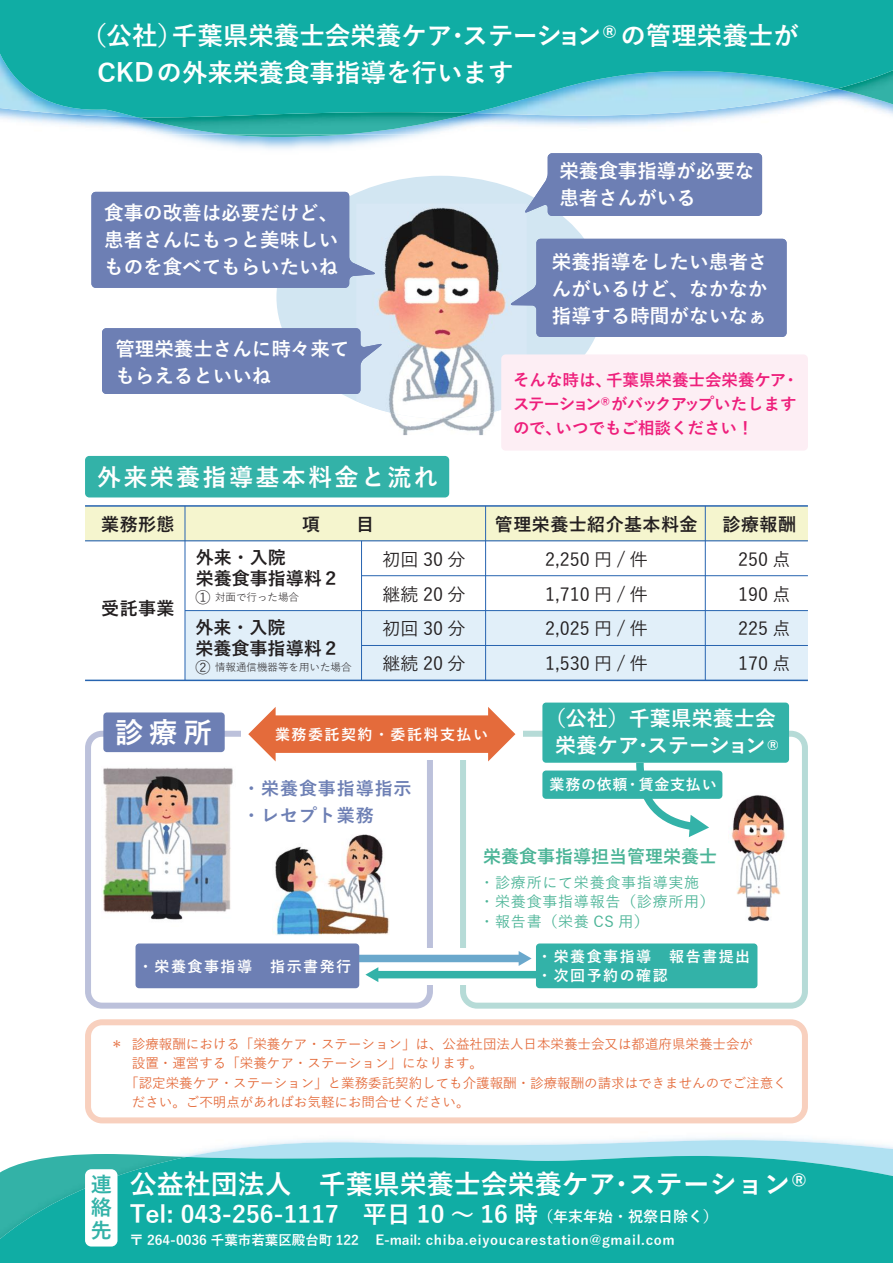
<style>
.page{position:relative;width:893px;height:1263px;background:#fff}
.page>*{position:absolute;margin:0;border:0;box-sizing:border-box;transform-origin:0 0}
.t1{font:700 28.5px "Yu Gothic";color:#fff}
.t2{font:700 27px "Yu Gothic";color:#fff}
.t3{font:700 25.5px/37.5px "Yu Gothic";color:#fff}
.t4{font:700 24px "Yu Gothic";color:#fff}
.t5{font:700 24px "Yu Gothic";letter-spacing:.1em;color:#fff}
.t6{font:700 21px/27px "Yu Gothic";color:#fff;text-align:center}
.t7{font:700 21px/23.1px "Yu Gothic";color:#33b2a8;text-align:justify}
.t8{font:700 19.5px/27px "Yu Gothic";color:#fff;text-align:justify}
.t9{font:500 18px "Yu Gothic";color:#231f20}
.t10{font:700 18px "Yu Gothic";letter-spacing:.025em;color:#231f20}
.t11{font:700 18px/21px "Yu Gothic";color:#231f20}
.t12{font:700 18px/27px "Yu Gothic";letter-spacing:.05em;color:#6d7fb4}
.t13{font:700 18px "Yu Gothic";color:#4bb497}
.t14{font:700 16.5px/24px "Yu Gothic";color:#ee1e7b}
.t15{font:700 15px/18.9px "Yu Gothic";letter-spacing:.1em;color:#fff}
.t16{font:500 15px/19.5px "Yu Gothic";letter-spacing:.05em;color:#4bb497}
.t17{font:700 15px "Yu Gothic";letter-spacing:.05em;color:#fff}
.t18{font:500 13.5px "Yu Gothic";color:#e46b3b}
.t19{font:700 13.5px "Yu Gothic";letter-spacing:.05em;color:#fff}
.t20{font:10.5px "Yu Gothic";color:#231f20}
.s1{font-size:15px}
</style>
<div class="page">
<svg style="left:85px;top:1019px;width:723px;height:104px"></svg>
<svg style="left:85px;top:731px;width:348px;height:278px"></svg>
<svg style="left:460px;top:731px;width:348px;height:278px"></svg>
<svg style="left:420px;top:948px;width:54px;height:36px"></svg>
<div style="left:415px;top:730px;width:53px;height:30px;background:#fff"></div>
<div style="left:470px;top:719px;width:53px;height:30px;background:#fff"></div>
<div style="left:242px;top:719px;width:53px;height:30px;background:#fff"></div>
<img style="left:273px;top:831px;width:117px;height:104px">
<img style="left:729px;top:791px;width:57px;height:131px">
<svg style="left:632px;top:763px;width:77px;height:74px"></svg>
<div style="left:542px;top:770px;width:180px;height:29px;background:#33b2a8;border-radius:4px"></div>
<img style="left:101px;top:763px;width:138px;height:163px">
<img style="left:103px;top:795px;width:10px;height:16px">
<img style="left:103px;top:841px;width:10px;height:15px">
<div style="left:103px;top:712px;width:122px;height:40px;background:#6d7fb4;border-radius:4px"></div>
<div style="left:272px;top:715px;width:220px;height:38px;background:#e46b3b"></div>
<svg style="left:248px;top:707px;width:28px;height:54px"></svg>
<svg style="left:488px;top:707px;width:27px;height:54px"></svg>
<div style="left:542px;top:702px;width:247px;height:61px;background:#33b2a8;border-radius:4px"></div>
<div style="left:342px;top:955px;width:179px;height:7px;background:#6aa8cc"></div>
<svg style="left:519px;top:951px;width:13px;height:15px"></svg>
<div style="left:376px;top:971px;width:179px;height:7px;background:#33b2a8"></div>
<svg style="left:365px;top:967px;width:13px;height:15px"></svg>
<div style="left:536px;top:943px;width:221px;height:45px;background:#33b2a8;border-radius:4px"></div>
<div style="left:135px;top:943px;width:224px;height:45px;background:#6d7fb4;border-radius:4px"></div>
<div style="left:276px;top:176px;width:328px;height:242px;background:#d2e6f2;border-radius:50%"></div>
<img style="left:392px;top:418px;width:101px;height:17px">
<img style="left:356px;top:208px;width:154px;height:210px">
<svg style="left:91px;top:192px;width:285px;height:96px;background:#7687b9"></svg>
<svg style="left:511px;top:239px;width:276px;height:98px;background:#7789ba"></svg>
<svg style="left:525px;top:155px;width:237px;height:61px;background:#7788b9"></svg>
<div style="left:102px;top:328px;width:280px;height:66px;background:#6d7fb4"></div>
<div style="left:501px;top:354px;width:307px;height:97px;background:#fdeef4;border-radius:4px"></div>
<img style="left:0;top:117px;width:549px;height:38px">
<img style="left:549px;top:153px;width:212px;height:2px">
<svg style="left:229px;top:135px;width:115px;height:2px"></svg>
<img style="left:137px;top:117px;width:599px;height:18px">
<svg style="left:0;top:0;width:893px;height:117px;background:#27b3af"></svg>
<img style="left:62px;top:1154px;width:124px;height:2px">
<svg style="left:186px;top:1140px;width:707px;height:16px"></svg>
<svg style="left:0;top:1156px;width:893px;height:107px;background:#17afa6"></svg>
<div style="left:85px;top:506px;width:723px;height:35px;background:#f5f5ce"></div>
<div style="left:185px;top:611px;width:623px;height:69px;background:#e1eff9"></div>
<hr style="left:185px;top:506px;width:1px;height:174px;background:#2764b0">
<hr style="left:485px;top:506px;width:1px;height:174px;background:#2764b0">
<hr style="left:361px;top:541px;width:1px;height:139px;background:#2764b0">
<hr style="left:705px;top:506px;width:1px;height:174px;background:#2764b0">
<hr style="left:85px;top:540px;width:723px;height:1px;background:#2764b0">
<hr style="left:85px;top:505px;width:723px;height:2px;background:#2764b0">
<hr style="left:185px;top:610px;width:623px;height:1px;background:#2764b0">
<hr style="left:362px;top:575px;width:446px;height:1px;background:#2764b0">
<hr style="left:362px;top:645px;width:446px;height:1px;background:#2764b0">
<hr style="left:85px;top:680px;width:723px;height:1px;background:#2764b0">
<div style="left:85px;top:456px;width:364px;height:41px;background:#33b2a8;border-radius:4px"></div>
<div style="left:85px;top:1169px;width:33px;height:77px;background:#fff;border-radius:6px"></div>
<h3 class="t3" style="left:97px;top:17px;width:703px;text-indent:-16px">（公社）千葉県栄養士会栄養ケア・ステーション®の管理栄養士が<br>CKDの外来栄養食事指導を行います</h3>
<h3 class="t8" style="left:104px;top:200px;width:236px">食事の改善は必要だけど、患者さんにもっと美味しいものを食べてもらいたいね</h3>
<h3 class="t8" style="left:115px;top:335px;width:235px">管理栄養士さんに時々来てもらえるといいね</h3>
<h3 class="t5" style="left:97px;top:463px;width:342px">外来栄養指導基本料金と流れ</h3>
<h3 class="t10" style="left:101px;top:514px;width:75px">業務形態</h3>
<h3 class="t10" style="left:302px;top:514px;width:73px">項　　目</h3>
<h3 class="t8" style="left:559px;top:158px;width:196px">栄養食事指導が必要な患者さんがいる</h3>
<h3 class="t8" style="left:552px;top:248px;width:217px">栄養指導をしたい患者さんがいるけど、なかなか指導する時間がないなぁ</h3>
<p class="t14" style="left:513px;top:368px;width:287px">そんな時は、千葉県栄養士会栄養ケア・ステーション®がバックアップいたしますので、いつでもご相談ください！</p>
<h3 class="t10" style="left:495px;top:514px;width:204px">管理栄養士紹介基本料金</h3>
<h3 class="t10" style="left:723px;top:514px;width:75px">診療報酬</h3>
<h3 class="t10" style="left:101px;top:599px;width:75px">受託事業</h3>
<h3 class="t11" style="left:196px;top:547px;width:145px">外来・入院<br>栄養食事指導料２</h3>
<p class="t20" style="left:196px;top:588px;width:105px"><span class="s1">①</span> 対面で行った場合</p>
<h3 class="t11" style="left:196px;top:617px;width:145px">外来・入院<br>栄養食事指導料２</h3>
<p class="t20" style="left:196px;top:658px;width:157px"><span class="s1">②</span> 情報通信機器等を用いた場合</p>
<h3 class="t9" style="left:383px;top:542px;width:84px">初回 30 分</h3>
<h3 class="t9" style="left:545px;top:542px;width:104px">2,250 円 / 件</h3>
<h3 class="t9" style="left:738px;top:542px;width:54px">250 点</h3>
<h3 class="t9" style="left:383px;top:577px;width:84px">継続 20 分</h3>
<h3 class="t9" style="left:545px;top:577px;width:104px">1,710 円 / 件</h3>
<h3 class="t9" style="left:738px;top:577px;width:54px">190 点</h3>
<h3 class="t9" style="left:383px;top:612px;width:84px">初回 30 分</h3>
<h3 class="t9" style="left:545px;top:612px;width:104px">2,025 円 / 件</h3>
<h3 class="t9" style="left:738px;top:612px;width:54px">225 点</h3>
<h3 class="t9" style="left:383px;top:647px;width:84px">継続 20 分</h3>
<h3 class="t9" style="left:545px;top:647px;width:104px">1,530 円 / 件</h3>
<h3 class="t9" style="left:738px;top:647px;width:54px">170 点</h3>
<h1 class="t1" style="left:115px;top:717px;width:98px">診療所</h1>
<p class="t15" style="left:275px;top:726px;width:215px">業務委託契約・委託料支払い</p>
<h3 class="t12" style="left:242px;top:775px;width:171px">・栄養食事指導指示・レセプト業務</h3>
<h3 class="t6" style="left:545px;top:706px;width:236px">（公社）千葉県栄養士会栄養ケア・ステーション®</h3>
<p class="t17" style="left:550px;top:776px;width:169px">業務の依頼・賃金支払い</p>
<h3 class="t13" style="left:483px;top:847px;width:235px">栄養食事指導担当管理栄養士</h3>
<p class="t16" style="left:479px;top:871px;width:237px">・診療所にて栄養食事指導実施・栄養食事指導報告（診療所用）・報告書（栄養 CS 用）</p>
<p class="t15" style="left:138px;top:957px;width:215px">・栄養食事指導　指示書発行</p>
<p class="t15" style="left:537px;top:948px;width:214px">・栄養食事指導　報告書提出・次回予約の確認</p>
<p class="t18" style="left:110px;top:1031px;width:644px">＊ 診療報酬における「栄養ケア・ステーション」は、公益社団法人日本栄養士会又は都道府県栄養士会が</p>
<p class="t18" style="left:132px;top:1051px;width:352px">設置・運営する「栄養ケア・ステーション」になります。</p>
<p class="t18" style="left:125px;top:1070px;width:663px">「認定栄養ケア・ステーション」と業務委託契約しても介護報酬・診療報酬の請求はできませんのでご注意く</p>
<p class="t18" style="left:132px;top:1090px;width:339px">ださい。ご不明点があればお気軽にお問合せください。</p>
<h3 class="t7" style="left:91px;top:1173px;width:22px">連絡先</h3>
<h2 class="t2" style="left:130px;top:1168px;width:679px">公益社団法人　千葉県栄養士会栄養ケア・ステーション®</h2>
<h3 class="t4" style="left:130px;top:1200px;width:590px">Tel: 043-256-1117　平日 10 ～ 16 時<span class="s1">（年末年始・祝祭日除く）</span></h3>
<p class="t19" style="left:130px;top:1232px;width:547px">〒 264-0036 千葉市若葉区殿台町 122 E-mail: chiba.eiyoucarestation@gmail.com</p>
</div>
